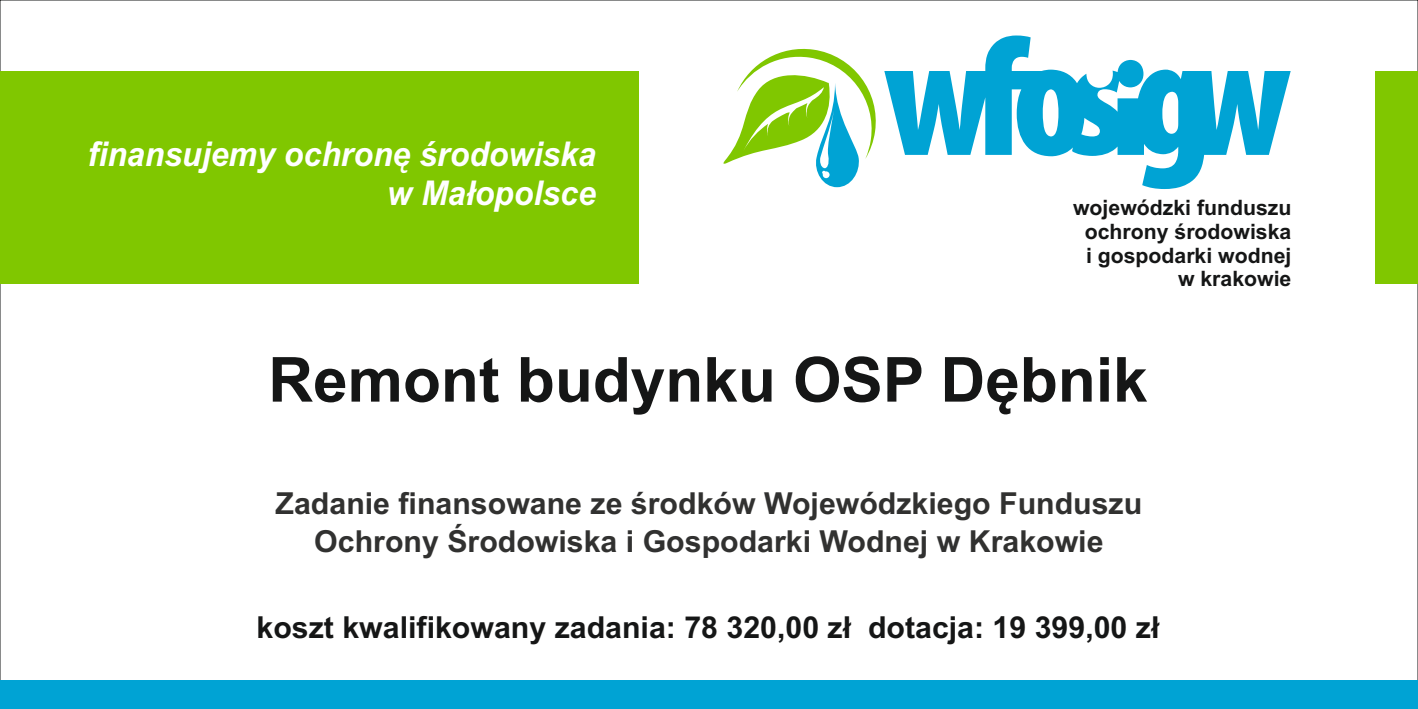
<style>
.page{position:relative;width:1418px;height:709px;background:#fff}
.page>*{position:absolute;margin:0;border:0;box-sizing:border-box;transform-origin:0 0}
.t1{font:700 62.1px "Arial";color:#151616}
.t2{font:italic 700 34.15px/39.1px "Arial Narrow";color:#fff;text-align:right;scale:1.15 1}
.t3{font:700 30.3px/38.2px "Arial";color:#313130;text-align:center}
.t4{font:700 30.3px "Arial";color:#151616}
.t5{font:700 21.25px/23.7px "Arial";color:#151616;text-align:right}
</style>
<div class="page">
<div style="left:1375px;top:71px;width:42px;height:213px;background:#80c700"></div>
<div style="left:0;top:680px;width:1417px;height:29px;background:#00a3d4"></div>
<svg style="left:884px;top:35px;width:406px;height:154px"></svg>
<svg style="left:723px;top:48px;width:153px;height:139px"></svg>
<div style="left:0;top:71px;width:638px;height:213px;background:#80c700"></div>
<p class="t2" style="left:88px;top:137px;width:443px">finansujemy ochronę środowiska w Małopolsce</p>
<p class="t5" style="left:1073px;top:198px;width:220px">wojewódzki funduszu ochrony środowiska<br>i gospodarki wodnej w krakowie</p>
<h1 class="t1" style="left:268px;top:356px;width:880px">Remont budynku OSP Dębnik</h1>
<p class="t3" style="left:275px;top:486px;width:868px">Zadanie finansowane ze środków Wojewódzkiego Funduszu<br>Ochrony Środowiska i Gospodarki Wodnej w Krakowie</p>
<p class="t4" style="left:256px;top:616px;width:904px">koszt kwalifikowany zadania: 78 320,00 zł dotacja: 19 399,00 zł</p>
</div>
